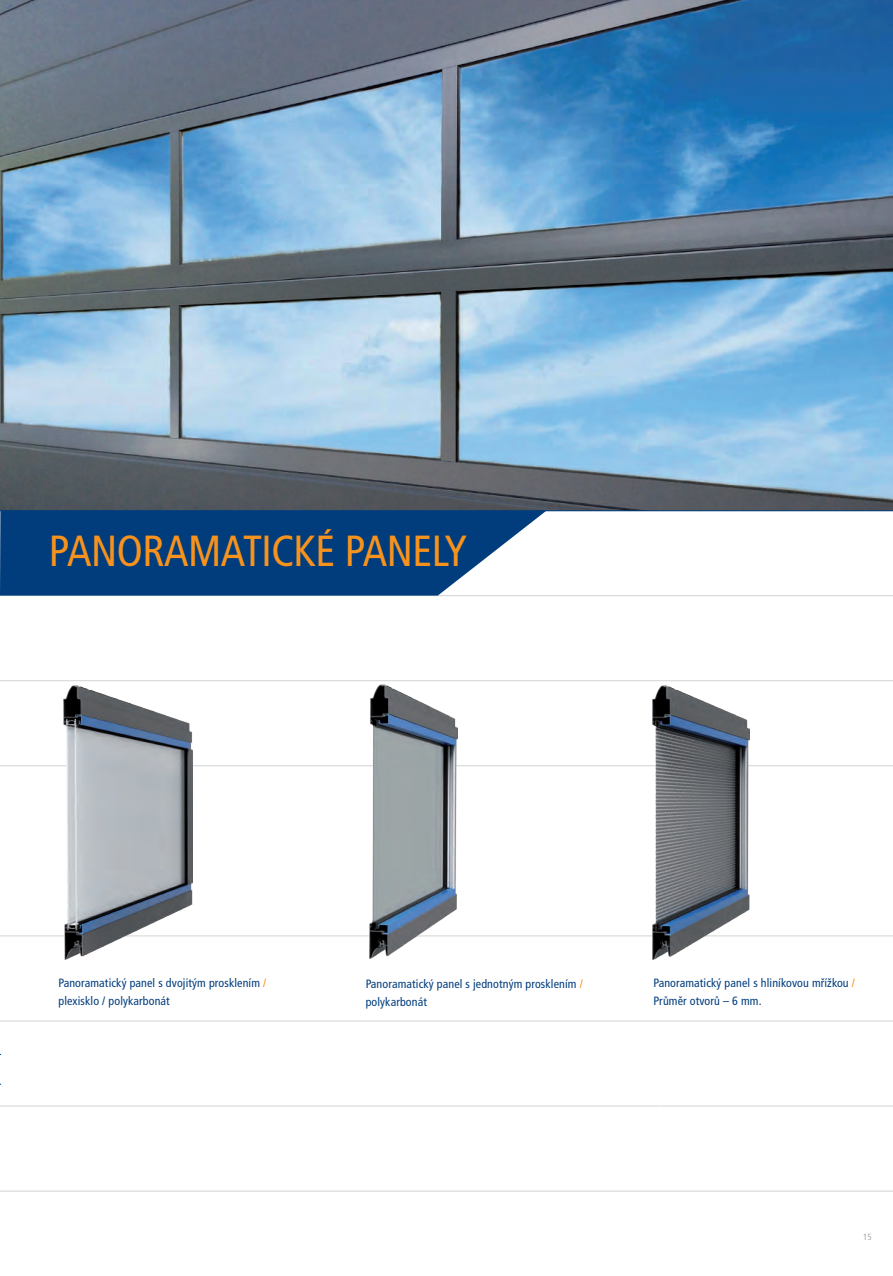
<style>
.page{position:relative;width:893px;height:1276px;background:#fff}
.page>*{position:absolute;margin:0;border:0;box-sizing:border-box;transform-origin:0 0}
.t1{font:condensed 43.5px "Frutiger CE";letter-spacing:-.01em;color:#f7931d}
.t2{font:condensed 12px/18px "Frutiger CE";letter-spacing:.01em;color:#013d7d}
.t3{font:condensed 9px "Frutiger CE";color:#a8a9ad}
.s1{color:#f7931d}
</style>
<div class="page">
<hr style="left:0;top:680px;width:893px;height:1px;background:#d1d2d4">
<hr style="left:0;top:595px;width:893px;height:1px;background:#d1d2d4">
<hr style="left:0;top:765px;width:893px;height:1px;background:#d1d2d4">
<hr style="left:0;top:935px;width:893px;height:1px;background:#d1d2d4">
<hr style="left:0;top:1020px;width:893px;height:1px;background:#d1d2d4">
<hr style="left:0;top:1105px;width:893px;height:1px;background:#d1d2d4">
<hr style="left:0;top:1190px;width:893px;height:1px;background:#d1d2d4">
<svg style="left:628px;top:1105px;width:35px;height:2px"></svg>
<img style="left:0;top:0;width:893px;height:510px">
<svg style="left:0;top:511px;width:546px;height:84px;background:#1a5089"></svg>
<img style="left:370px;top:684px;width:87px;height:274px">
<img style="left:653px;top:685px;width:96px;height:275px">
<img style="left:64px;top:685px;width:129px;height:274px">
<hr style="left:0;top:510px;width:893px;height:1px;background:#013d7d">
<h1 class="t1" style="left:49px;top:526px;width:420px">PANORAMATICKÉ PANELY</h1>
<p class="t2" style="left:58px;top:973px;width:209px">Panoramatický panel s dvojitým prosklením <span class="s1">/ </span>plexisklo / polykarbonát</p>
<p class="t2" style="left:366px;top:975px;width:219px">Panoramatický panel s jednotným prosklením <span class="s1">/ </span>polykarbonát</p>
<p class="t2" style="left:653px;top:973px;width:203px">Panoramatický panel s hliníkovou mřížkou <span class="s1">/<br></span>Průměr otvorů – 6 mm.</p>
<p class="t3" style="left:863px;top:1232px;width:10px">15</p>
</div>
